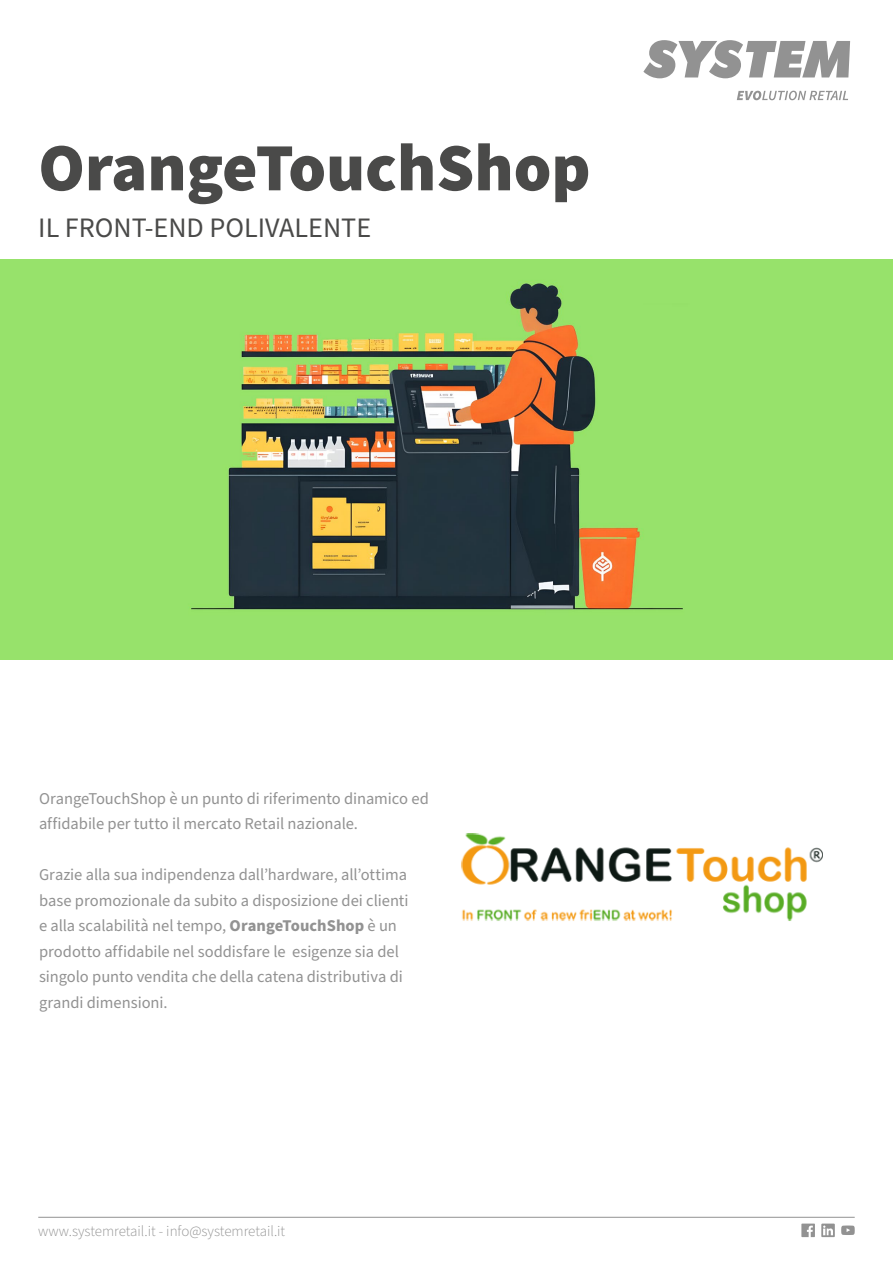
<style>
.page{position:relative;width:893px;height:1263px;background:#fff}
.page>*{position:absolute;margin:0;border:0;box-sizing:border-box;transform-origin:0 0}
.t1{font:900 67.5px "Source Sans Pro";color:#4a4a49}
.t2{font:28.2px "Source Sans Pro";color:#4a4a49}
.t3{font:16.5px/25.5px "Source Sans Pro";letter-spacing:-.005em;color:#929292}
.t4{font:300 15px "Source Sans Pro";color:#929292}
.s1{font-weight:700}
</style>
<div class="page">
<svg style="left:643px;top:40px;width:207px;height:38px"></svg>
<svg style="left:737px;top:91px;width:111px;height:9px"></svg>
<svg style="left:801px;top:1223px;width:14px;height:14px"></svg>
<svg style="left:821px;top:1223px;width:14px;height:14px"></svg>
<svg style="left:841px;top:1225px;width:14px;height:10px"></svg>
<hr style="left:38px;top:1217px;width:817px;height:1px;background:#929292">
<img style="left:0;top:259px;width:893px;height:401px">
<img style="left:461px;top:833px;width:362px;height:88px">
<h1 class="t1" style="left:38px;top:121px;width:554px">OrangeTouchShop</h1>
<h2 class="t2" style="left:38px;top:209px;width:334px">IL FRONT-END POLIVALENTE</h2>
<p class="t3" style="left:39px;top:786px;width:391px">OrangeTouchShop è un punto di riferimento dinamico ed affidabile per tutto il mercato Retail nazionale.</p>
<p class="t3" style="left:39px;top:862px;width:371px">Grazie alla sua indipendenza dall’hardware, all’ottima base promozionale da subito a disposizione dei clienti e alla scalabilità nel tempo, <span class="s1">OrangeTouchShop</span> è un prodotto affidabile nel soddisfare le esigenze sia del singolo punto vendita che della catena distributiva di grandi dimensioni.</p>
<p class="t4" style="left:38px;top:1221px;width:249px">www.systemretail.it - info@systemretail.it</p>
</div>
